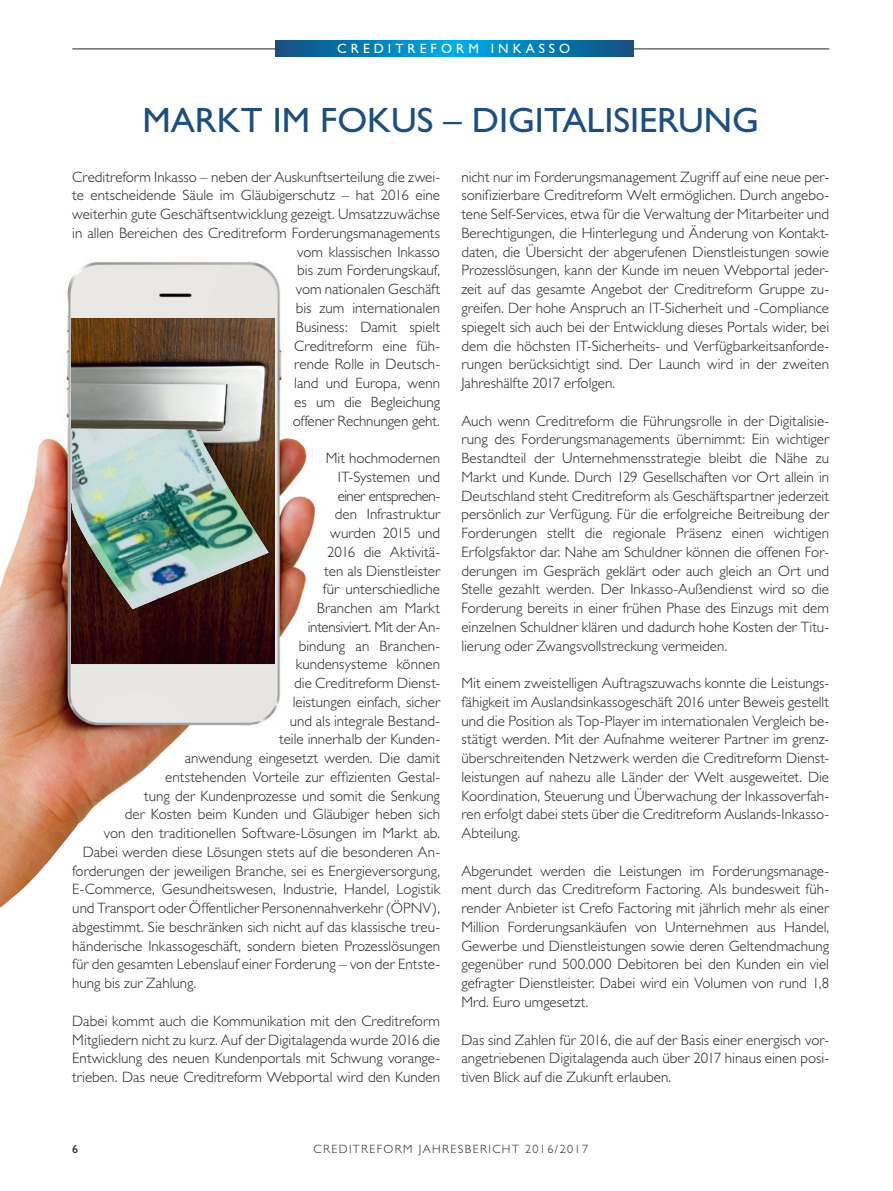
<style>
.page{position:relative;width:893px;height:1191px;background:#fff}
.page>*{position:absolute;margin:0;border:0;box-sizing:border-box;transform-origin:0 0}
.t1{font:35.25px "Gill Sans";color:#1b4e81}
.t2{font:300 15px/18.8px "Gill Sans";color:#231f20;text-align:justify}
.t3{font:300 15px "Gill Sans";letter-spacing:-.04em;color:#231f20}
.t4{font:13.5px "Gill Sans";letter-spacing:.3em;color:#fff}
.t5{font:300 12px "Gill Sans";letter-spacing:.12em;color:#231f20}
.t6{font:12px "Gill Sans";color:#231f20}
</style>
<div class="page">
<hr style="left:72px;top:49px;width:757px;height:1px;background:#231f20">
<img style="left:0;top:261px;width:315px;height:646px">
<img style="left:72px;top:319px;width:203px;height:344px">
<img style="left:72px;top:429px;width:197px;height:180px">
<svg style="left:275px;top:40px;width:359px;height:16px;background:#047cb4"></svg>
<p class="t4" style="left:337px;top:41px;width:26px">C RED</p>
<p class="t4" style="left:388px;top:41px;width:30px">ITREF</p>
<p class="t4" style="left:441px;top:41px;width:27px">O RM</p>
<p class="t4" style="left:491px;top:41px;width:81px">IN KASSO</p>
<h1 class="t1" style="left:142px;top:100px;width:588px">MARKT IM FOKUS – DIG ITALISIERUNG</h1>
<p class="t2" style="left:72px;top:167px;width:369px;text-align:right">Creditreform Inkasso – neben der Auskunftserteilung die zwei&shy;te entscheidende Säule im Gläubigerschutz – hat 2016 eine weiterhin gute Geschäftsentwicklung gezeigt. Umsatzzuwächse in allen Bereichen des Creditreform Forderungsmanagements vom klassischen Inkasso<br>bis zum Forderungskauf,<br>vom nationalen Geschäft<br>bis zum internationalen<br>Business: Damit spielt<br>Creditreform eine füh-<br>rende Rolle in Deutsch-<br>land und Europa, wenn<br>es um die Begleichung<br>offener Rechnungen geht.</p>
<p class="t2" style="left:326px;top:449px;width:116px">Mit hochmodernen</p>
<p class="t2" style="left:338px;top:467px;width:104px">IT-Systemen und</p>
<p class="t3" style="left:338px;top:487px;width:104px">einer entsprechen-</p>
<p class="t2" style="left:335px;top:505px;width:107px">den Infrastruktur</p>
<p class="t2" style="left:330px;top:524px;width:111px">wurden 2015 und</p>
<p class="t2" style="left:327px;top:542px;width:114px">2016 die Aktivitä-</p>
<p class="t2" style="left:324px;top:561px;width:117px">ten als Dienstleister</p>
<p class="t2" style="left:323px;top:580px;width:119px">für unterschiedliche</p>
<p class="t2" style="left:317px;top:599px;width:125px">Branchen am Markt</p>
<p class="t2" style="left:308px;top:617px;width:134px">intensiviert. Mit der An-</p>
<p class="t2" style="left:299px;top:636px;width:143px">bindung an Branchen-</p>
<p class="t2" style="left:296px;top:655px;width:146px">kundensysteme können</p>
<p class="t2" style="left:294px;top:674px;width:147px">die Creditreform Dienst-</p>
<p class="t2" style="left:293px;top:692px;width:149px">leistungen einfach, sicher</p>
<p class="t2" style="left:290px;top:711px;width:152px">und als integrale Bestand-</p>
<p class="t2" style="left:279px;top:730px;width:162px">teile innerhalb der Kunden-</p>
<p class="t2" style="left:185px;top:749px;width:257px">anwendung eingesetzt werden. Die damit</p>
<p class="t2" style="left:165px;top:767px;width:276px">entstehenden Vorteile zur effizienten Gestal-</p>
<p class="t2" style="left:144px;top:786px;width:297px">tung der Kundenprozesse und somit die Senkung</p>
<p class="t2" style="left:125px;top:805px;width:317px">der Kosten beim Kunden und Gläubiger heben sich</p>
<p class="t2" style="left:104px;top:824px;width:338px">von den traditionellen Software-Lösungen im Markt ab.</p>
<p class="t2" style="left:83px;top:842px;width:359px">Dabei werden diese Lösungen stets auf die besonderen An-</p>
<p class="t2" style="left:72px;top:861px;width:369px">forderungen der jeweiligen Branche, sei es Energieversorgung,</p>
<p class="t2" style="left:72px;top:880px;width:369px">E-Commerce, Gesundheitswesen, Industrie, Handel, Logistik</p>
<p class="t2" style="left:72px;top:899px;width:369px">und Transport oder Öffentlicher Personennahverkehr (ÖPNV),</p>
<p class="t2" style="left:72px;top:917px;width:369px">abgestimmt. Sie beschränken sich nicht auf das klassische treu-</p>
<p class="t2" style="left:72px;top:936px;width:369px">händerische Inkassogeschäft, sondern bieten Prozesslösungen</p>
<p class="t2" style="left:72px;top:955px;width:369px">für den gesamten Lebenslauf einer Forderung – von der Entste-</p>
<p class="t2" style="left:72px;top:974px;width:125px">hung bis zur Zahlung.</p>
<p class="t2" style="left:72px;top:1011px;width:369px">Dabei kommt auch die Kommunikation mit den Creditreform Mitgliedern nicht zu kurz. Auf der Digitalagenda wurde 2016 die Entwicklung des neuen Kundenportals mit Schwung vorange&shy;trieben. Das neue Creditreform Webportal wird den Kunden</p>
<p class="t2" style="left:461px;top:167px;width:369px">nicht nur im Forderungsmanagement Zugriff auf eine neue per&shy;sonifizierbare Creditreform Welt ermöglichen. Durch angebo&shy;tene Self-Services, etwa für die Verwaltung der Mitarbeiter und Berechtigungen, die H interlegung und Änderung von Kontakt&shy;daten, die Übersicht der abgerufenen Dienstleistungen sowie Prozesslösungen, kann der Kunde im neuen Webportal jeder&shy;zeit auf das gesamte Angebot der Creditreform Gruppe zu&shy;greifen. Der hohe Anspruch an IT-Sicherheit und -Compliance spiegelt sich auch bei der Entwicklung dieses Portals wider, bei dem die höchsten IT-Sicherheits- und Verfügbarkeitsanforde&shy;rungen berücksichtigt sind. Der Launch wird in der zweiten Jahreshälfte 2017 erfolgen.</p>
<p class="t2" style="left:461px;top:411px;width:369px">Auch wenn Creditreform die Führungsrolle in der Digitalisie&shy;rung des Forderungsmanagements übernimmt: Ein wichtiger Bestandteil der Unternehmensstrategie bleibt die Nähe zu Markt und Kunde. Durch 129 Gesellschaften vor Ort allein in Deutschland steht Creditreform als Geschäftspartner jederzeit persönlich zur Verfügung. Für die erfolgreiche Beitreibung der Forderungen stellt die regionale Präsenz einen wichtigen Erfolgsfaktor dar. Nahe am Schuldner können die offenen For&shy;derungen im Gespräch geklärt oder auch gleich an Ort und Stelle gezahlt werden. Der Inkasso-Außendienst wird so die Forderung bereits in einer frühen Phase des Einzugs mit dem einzelnen Schuldner klären und dadurch hohe Kosten der Titu&shy;lierung oder Zwangsvollstreckung vermeiden.</p>
<p class="t2" style="left:461px;top:674px;width:369px">Mit einem zweistelligen Auftragszuwachs konnte die Leistungs&shy;fähigkeit im Auslandsinkassogeschäft 2016 unter Beweis gestellt und die Position als Top-Player im internationalen Vergleich be&shy;stätigt werden. Mit der Aufnahme weiterer Partner im grenz&shy;überschreitenden Netzwerk werden die Creditreform Dienst&shy;leistungen auf nahezu alle Länder der Welt ausgeweitet. Die Koordination, Steuerung und Überwachung der Inkassoverfah&shy;ren erfolgt dabei stets über die Creditreform Auslands-Inkasso-Abteilung.</p>
<p class="t2" style="left:461px;top:861px;width:369px">Abgerundet werden die Leistungen im Forderungsmanage&shy;ment durch das Creditreform Factoring. Als bundesweit füh&shy;render Anbieter ist Crefo Factoring mit jährlich mehr als einer Million Forderungsankäufen von Unternehmen aus Handel, Gewerbe und Dienstleistungen sowie deren Geltendmachung gegenüber rund 500.000 Debitoren bei den Kunden ein viel gefragter Dienstleister. Dabei wird ein Volumen von rund 1,8<br>Mrd. Euro umgesetzt.</p>
<p class="t2" style="left:461px;top:1030px;width:369px">Das sind Zahlen für 2016, die auf der Basis einer energisch vor&shy;angetriebenen Digitalagenda auch über 2017 hinaus einen posi&shy;tiven Blick auf die Zukunft erlauben.</p>
<p class="t6" style="left:72px;top:1142px;width:7px">6</p>
<p class="t5" style="left:313px;top:1142px;width:19px">Creditreform</p>
<p class="t5" style="left:419px;top:1142px;width:32px">Jahresberic</p>
<p class="t5" style="left:502px;top:1142px;width:88px">ht 2016/2017</p>
</div>
